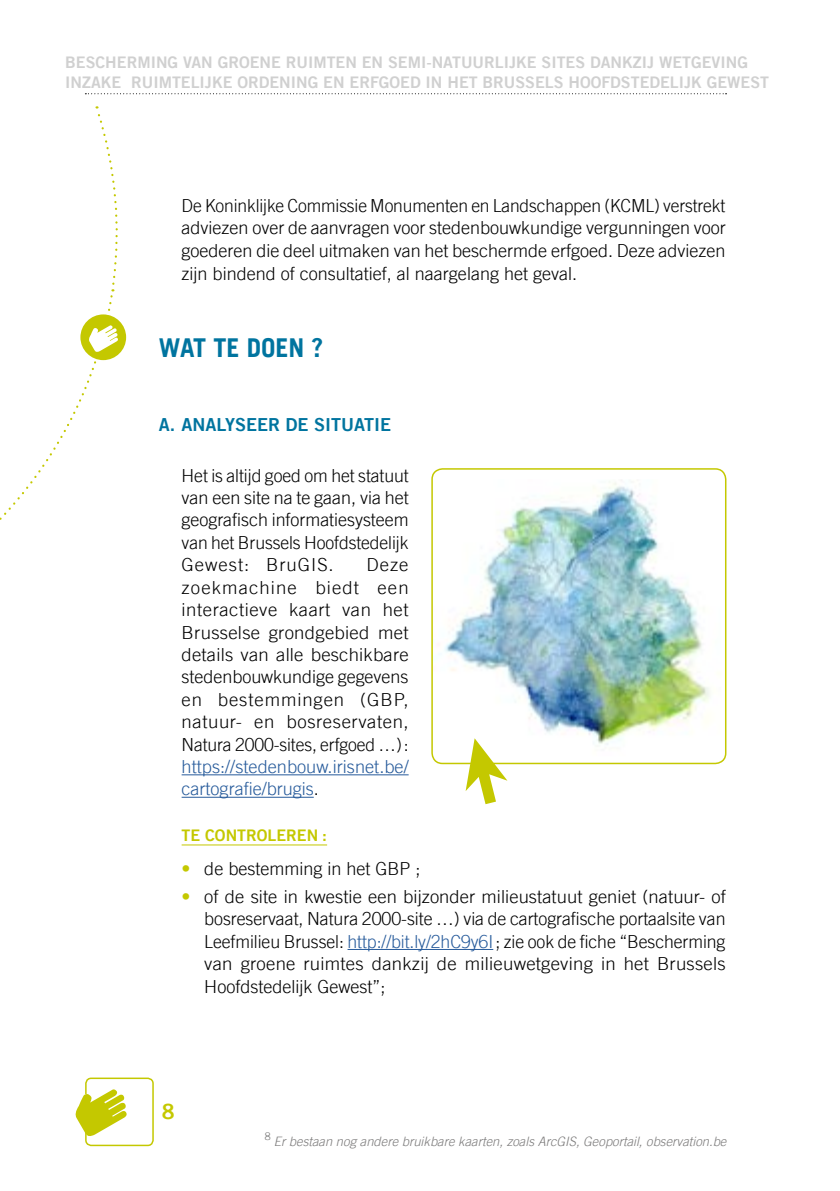
<style>
.page{position:relative;width:840px;height:1191px;background:#fff}
.page>*{position:absolute;margin:0;border:0;box-sizing:border-box;transform-origin:0 0}
.t1{font:700 26px "Trade Gothic";color:#00749f}
.t2{font:21px "Trade Gothic Bold Two";color:#c4c800}
.t3{font:300 18px/22.4px "Trade Gothic";color:#000;text-align:justify}
.t4{font:300 18px/22.4px "Trade Gothic";color:#275b9b}
.t5{font:18px "Trade Gothic Bold Two";color:#00749f}
.t6{font:16px/19.2px "Trade Gothic Bold Two";color:#d0d0d0}
.t7{font:16px "Trade Gothic Bold Two";color:#c4c800}
.t8{font:italic 300 13px "Trade Gothic";color:#7c7b7b}
.t9{font:300 10.4px "Trade Gothic";color:#7c7b7b}
.s1{color:#000}
.s2{font-family:"Trade Gothic Bold Two";font-weight:400;color:#c4c800}
.s3{color:#275b9b}
</style>
<div class="page">
<svg style="left:85px;top:93px;width:641px;height:1px"></svg>
<hr style="left:181px;top:774px;width:227px;height:1px;background:#275b9b">
<hr style="left:181px;top:797px;width:132px;height:1px;background:#275b9b">
<hr style="left:181px;top:844px;width:146px;height:1px;background:#c4c800">
<hr style="left:347px;top:949px;width:146px;height:1px;background:#275b9b">
<div style="left:80px;top:314px;width:46px;height:46px;background:#c4c800;border-radius:50%"></div>
<svg style="left:0;top:106px;width:121px;height:414px"></svg>
<div style="left:85px;top:1077px;width:69px;height:69px;border:2px solid #c4c800;border-radius:5px"></div>
<svg style="left:75px;top:1089px;width:52px;height:47px"></svg>
<img style="left:444px;top:482px;width:266px;height:263px">
<div style="left:431px;top:468px;width:295px;height:296px;border:2px solid #c4c800;border-radius:10px"></div>
<svg style="left:465px;top:738px;width:42px;height:66px"></svg>
<p class="t6" style="left:65px;top:53px;width:705px">BESCHERMING VAN GROENE RUIMTEN EN SEMI-NATUURLIJKE SITES DANKZIJ WETGEVING<br>INZAKE RUIMTELIJKE ORDENING EN ERFGOED IN HET BRUSSELS HOOFDSTEDELIJK GEWEST</p>
<p class="t3" style="left:181px;top:193px;width:545px">De Koninklijke Commissie Monumenten en Landschappen (KCML) verstrekt adviezen over de aanvragen voor stedenbouwkundige vergunningen voor goederen die deel uitmaken van het beschermde erfgoed. Deze adviezen zijn bindend of consultatief, al naargelang het geval.</p>
<h1 class="t1" style="left:159px;top:332px;width:166px">WAT TE DOEN ?</h1>
<p class="t5" style="left:159px;top:413px;width:234px">A. ANALYSEER DE SITUATIE</p>
<p class="t3" style="left:181px;top:464px;width:228px">Het is altijd goed om het statuut van een site na te gaan, via het geografisch informatiesysteem van het Brussels Hoofdstedelijk Gewest: BruGIS.</p>
<p class="t3" style="left:181px;top:553px;width:228px;text-indent:185px">Deze zoekmachine biedt een interactieve kaart van het Brusselse grondgebied met details van alle beschikbare stedenbouwkundige gegevens en bestemmingen (GBP, natuur- en bosreservaten, Natura 2000-sites, erfgoed …):</p>
<p class="t4" style="left:181px;top:755px;width:228px">https://stedenbouw.irisnet.be/ cartografie/brugis<span class="s1">.</span></p>
<p class="t7" style="left:181px;top:825px;width:147px">TE CONTROLEREN :</p>
<p class="t3" style="left:181px;top:857px;width:240px"><span class="s2">•</span> de bestemming in het GBP ;</p>
<p class="t3" style="left:204px;top:885px;width:522px;text-indent:-23px"><span class="s2">•</span> of de site in kwestie een bijzonder milieustatuut geniet (natuur- of bosreservaat, Natura 2000-site …) via de cartografische portaalsite van Leefmilieu Brussel: <span class="s3">http://bit.ly/2hC9y6I</span>; zie ook de fiche “Bescherming van groene ruimtes dankzij de milieuwetgeving in het Brussels Hoofdstedelijk Gewest”;</p>
<p class="t2" style="left:162px;top:1099px;width:14px">8</p>
<p class="t9" style="left:265px;top:1130px;width:7px">8</p>
<p class="t8" style="left:273px;top:1133px;width:454px">Er bestaan nog andere bruikbare kaarten, zoals ArcGIS, Geoportail, observation.be</p>
</div>
